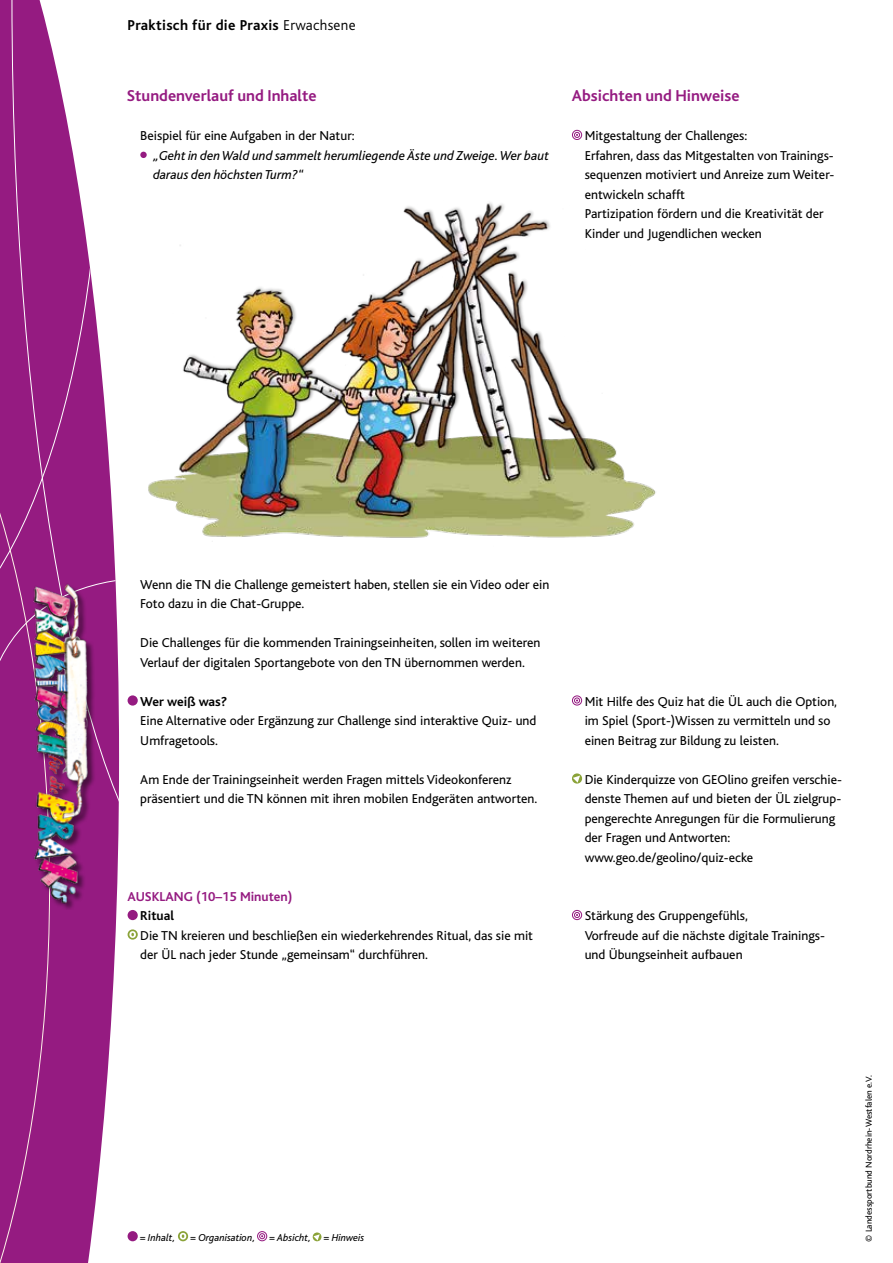
<style>
.page{position:relative;width:893px;height:1263px;background:#fff}
.page>*{position:absolute;margin:0;border:0;box-sizing:border-box;transform-origin:0 0}
.t1{font:700 16.5px "Bliss";color:#951b81}
.t2{font:700 15px "Bliss";letter-spacing:.02em;color:#000}
.t3{font:13.5px/19.5px "Bliss";color:#000}
.t4{font:italic 13.5px/19.5px "Bliss";color:#000}
.t5{font:700 13.5px "Bliss";color:#951b81}
.t6{font:700 13.5px "Bliss";color:#000}
.t7{font:italic 10.5px "Bliss";color:#000}
.t8{font:9px "Bliss";color:#000}
.s1{font-weight:300}
</style>
<div class="page">
<div style="left:140px;top:152px;width:7px;height:6px;background:#951b81;border-radius:50%"></div>
<div style="left:128px;top:695px;width:10px;height:11px;background:#951b81;border-radius:50%"></div>
<div style="left:128px;top:910px;width:10px;height:10px;background:#951b81;border-radius:50%"></div>
<svg style="left:128px;top:929px;width:10px;height:11px"></svg>
<svg style="left:129px;top:931px;width:7px;height:7px"></svg>
<svg style="left:572px;top:130px;width:10px;height:10px"></svg>
<svg style="left:572px;top:695px;width:10px;height:11px"></svg>
<svg style="left:572px;top:773px;width:11px;height:11px"></svg>
<svg style="left:572px;top:910px;width:10px;height:10px"></svg>
<svg style="left:50px;top:905px;width:67px;height:358px;fill:#951b81"></svg>
<svg style="left:96px;top:367px;width:22px;height:538px;background:#a0338e"></svg>
<svg style="left:96px;top:577px;width:23px;height:286px;background:#9a2787"></svg>
<svg style="left:0;top:0;width:101px;height:654px"></svg>
<div style="left:0;top:302px;width:50px;height:961px;background:#951b81"></div>
<div style="left:35px;top:585px;width:61px;height:324px;background:#000;opacity:.5"></div>
<img style="left:26px;top:574px;width:62px;height:335px">
<div style="left:128px;top:1231px;width:10px;height:10px;background:#951b81;border-radius:50%"></div>
<svg style="left:178px;top:1231px;width:10px;height:10px"></svg>
<svg style="left:180px;top:1233px;width:6px;height:6px"></svg>
<svg style="left:257px;top:1231px;width:10px;height:10px"></svg>
<svg style="left:312px;top:1232px;width:10px;height:10px"></svg>
<img style="left:106px;top:202px;width:550px;height:351px">
<p class="t2" style="left:128px;top:18px;width:230px">Praktisch für die Praxis <span class="s1">Erwachsene</span></p>
<p class="t1" style="left:127px;top:87px;width:191px">Stundenverlauf und Inhalte</p>
<p class="t1" style="left:572px;top:87px;width:169px">Absichten und Hinweise</p>
<p class="t3" style="left:140px;top:126px;width:216px">Beispiel für eine Aufgaben in der Natur:</p>
<p class="t4" style="left:153px;top:146px;width:397px">„Geht in den Wald und sammelt herumliegende Äste und Zweige. Wer baut daraus den höchsten Turm?“</p>
<p class="t3" style="left:585px;top:126px;width:251px">Mitgestaltung der Challenges:<br>Erfahren, dass das Mitgestalten von Trainings&shy;sequenzen motiviert und Anreize zum Weiter&shy;entwickeln schafft<br>Partizipation fördern und die Kreativität der Kinder und Jugendlichen wecken</p>
<p class="t3" style="left:140px;top:575px;width:411px">Wenn die TN die Challenge gemeistert haben, stellen sie ein Video oder ein<br>Foto dazu in die Chat-Gruppe.</p>
<p class="t3" style="left:140px;top:633px;width:402px">Die Challenges für die kommenden Trainingseinheiten, sollen im weiteren<br>Verlauf der digitalen Sportangebote von den TN übernommen werden.</p>
<p class="t6" style="left:140px;top:694px;width:89px">Wer weiß was?</p>
<p class="t3" style="left:140px;top:711px;width:398px">Eine Alternative oder Ergänzung zur Challenge sind interaktive Quiz- und<br>Umfragetools.</p>
<p class="t3" style="left:140px;top:770px;width:398px">Am Ende der Trainingseinheit werden Fragen mittels Videokonferenz präsentiert und die TN können mit ihren mobilen Endgeräten antworten.</p>
<p class="t5" style="left:128px;top:889px;width:167px">AUSKLANG (10–15 Minuten)</p>
<p class="t6" style="left:140px;top:909px;width:35px">Ritual</p>
<p class="t3" style="left:140px;top:926px;width:394px">Die TN kreieren und beschließen ein wiederkehrendes Ritual, das sie mit der ÜL nach jeder Stunde „gemeinsam“ durchführen.</p>
<p class="t3" style="left:585px;top:692px;width:254px">Mit Hilfe des Quiz hat die ÜL auch die Option, im Spiel (Sport-)Wissen zu vermitteln und so einen Beitrag zur Bildung zu leisten.</p>
<p class="t3" style="left:585px;top:770px;width:259px">Die Kinderquizze von GEOlino greifen verschie&shy;denste Themen auf und bieten der ÜL zielgrup&shy;pengerechte Anregungen für die Formulierung der Fragen und Antworten: www.geo.de/geolino/quiz-ecke</p>
<p class="t3" style="left:585px;top:906px;width:241px">Stärkung des Gruppengefühls,<br>Vorfreude auf die nächste digitale Trainings&shy;und Übungseinheit aufbauen</p>
<p class="t7" style="left:140px;top:1232px;width:37px">= Inhalt,</p>
<p class="t7" style="left:190px;top:1232px;width:67px">= Organisation,</p>
<p class="t7" style="left:269px;top:1232px;width:96px">= Absicht, = Hinweis</p>
<p class="t8" style="left:864px;top:1242px;width:168px;rotate:-90deg">© Landessportbund Nordrhein-Westfalen e.V.</p>
</div>
